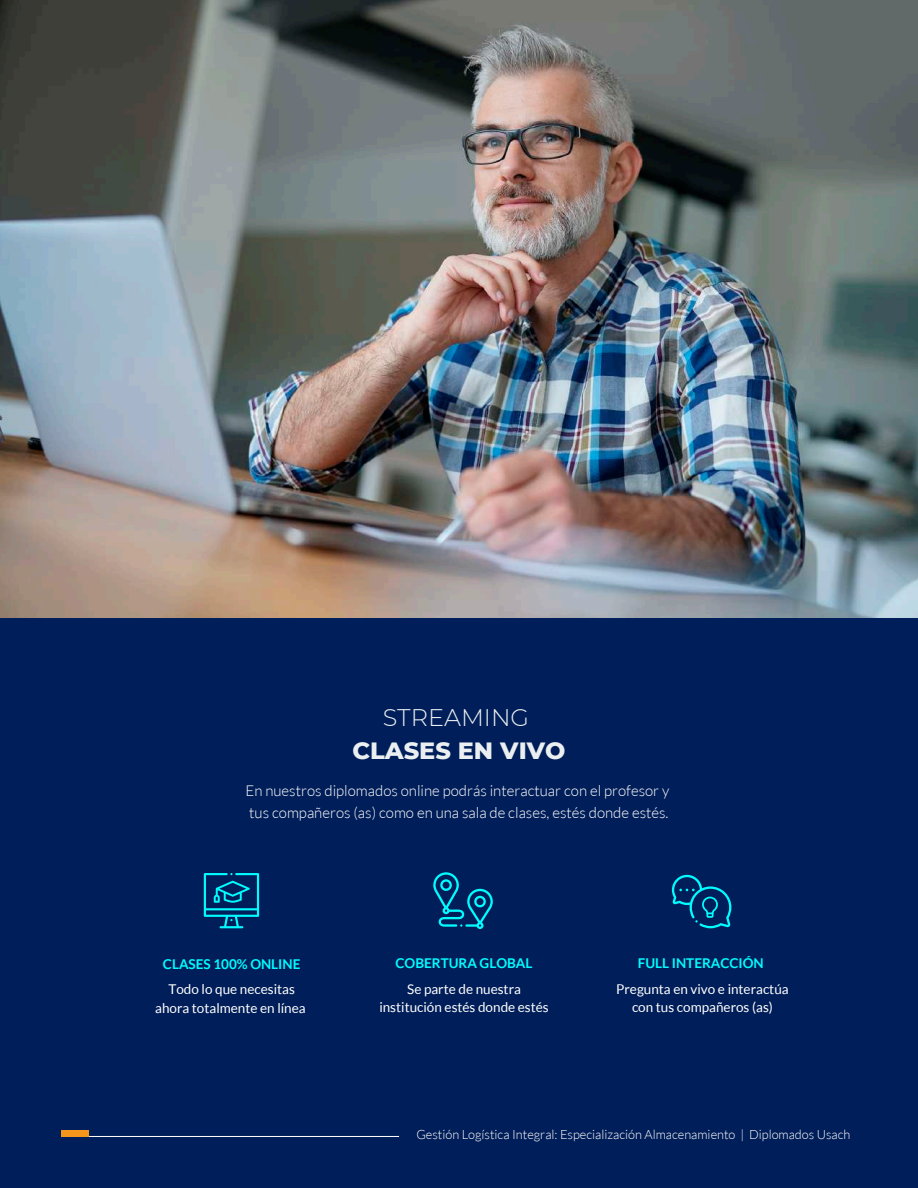
<style>
.page{position:relative;width:918px;height:1188px;background:#fff}
.page>*{position:absolute;margin:0;border:0;box-sizing:border-box;transform-origin:0 0}
.t1{font:800 24px "Montserrat";color:#ebeff1}
.t2{font:300 24px "Montserrat";color:#ebeff1}
.t3{font:300 15px/22.5px "Lato";color:#fff}
.t4{font:13.5px/18.3px "Lato";color:#fff;text-align:center}
.t5{font:700 13.5px "Lato";color:#00fcff}
.t6{font:300 12.75px "Lato";color:#fff}
</style>
<div class="page">
<div style="left:0;top:617px;width:918px;height:571px;background:#001e59"></div>
<hr style="left:61px;top:1136px;width:338px;height:1px;background:#fff">
<div style="left:61px;top:1131px;width:28px;height:6px;background:#f4961b"></div>
<svg style="left:433px;top:872px;width:60px;height:57px"></svg>
<svg style="left:204px;top:873px;width:55px;height:55px"></svg>
<svg style="left:672px;top:875px;width:59px;height:53px"></svg>
<img style="left:0;top:0;width:918px;height:617px">
<h1 class="t2" style="left:383px;top:701px;width:148px">STREAMING</h1>
<h1 class="t1" style="left:352px;top:733px;width:215px">CLASES EN VIVO</h1>
<p class="t3" style="left:246px;top:779px;width:425px">En nuestros diplomados online podrás interactuar con el profesor y tus compañeros (as) como en una sala de clases, estés donde estés.</p>
<p class="t5" style="left:163px;top:956px;width:139px">CLASES 100% ONLINE</p>
<p class="t4" style="left:155px;top:980px;width:152px">Todo lo que necesitas ahora totalmente en línea</p>
<p class="t5" style="left:396px;top:955px;width:138px">COBERTURA GLOBAL</p>
<p class="t4" style="left:379px;top:979px;width:171px">Se parte de nuestra institución estés donde estés</p>
<p class="t5" style="left:638px;top:955px;width:127px">FULL INTERACCIÓN</p>
<p class="t4" style="left:616px;top:980px;width:174px">Pregunta en vivo e interactúa con tus compañeros (as)</p>
<p class="t6" style="left:416px;top:1128px;width:436px">Gestión Logística Integral: Especialización Almacenamiento | Diplomados Usach</p>
</div>
